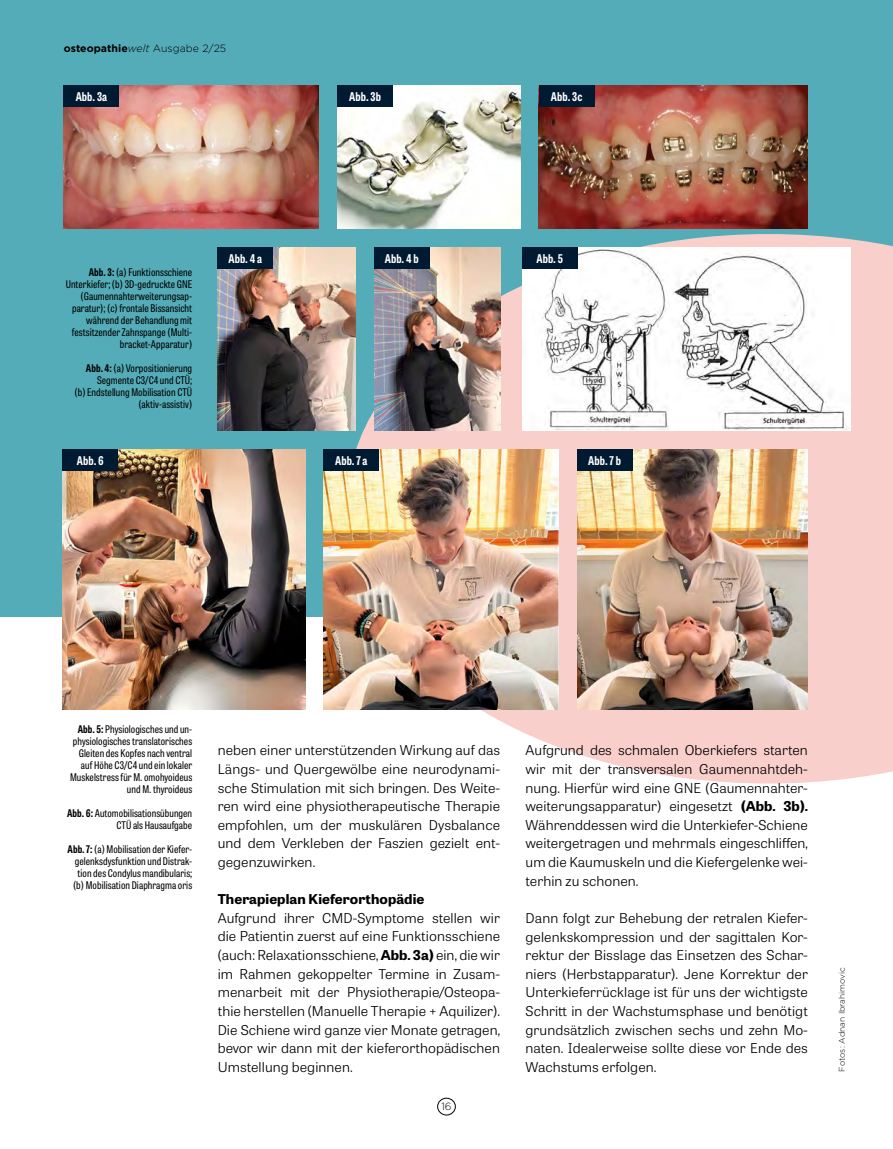
<style>
.page{position:relative;width:893px;height:1149px;background:#fff}
.page>*{position:absolute;margin:0;border:0;box-sizing:border-box;transform-origin:0 0}
.t1{font:300 13.5px/18.6px "Tablet Gothic Wide";letter-spacing:.005em;color:#000;text-align:justify}
.t2{font:700 13.5px "Tablet Gothic Wide";letter-spacing:.005em;color:#000}
.t3{font:700 12px "Tablet Gothic Condensed";letter-spacing:.005em;color:#fff}
.t4{font:10.5px/12px "Tablet Gothic Condensed";letter-spacing:.005em;color:#000;text-align:right}
.t5{font:700 10.5px "Gotham";letter-spacing:.005em;color:#000}
.t6{font:300 10.5px "Gotham";color:#000}
.t7{font:300 8.25px "Gotham";letter-spacing:.005em;color:#000}
.s1{font-weight:300;font-style:italic}
.s2{font-weight:300}
.s3{font-weight:700}
</style>
<div class="page">
<div style="left:437px;top:1097px;width:19px;height:17px;border:1px solid #000;border-radius:50%"></div>
<div style="left:0;top:0;width:893px;height:616px;background:#54acb8"></div>
<img style="left:338px;top:85px;width:182px;height:143px">
<img style="left:539px;top:85px;width:269px;height:143px">
<svg style="left:346px;top:234px;width:547px;height:549px;fill:#f9cfcb"></svg>
<img style="left:218px;top:247px;width:138px;height:183px">
<img style="left:63px;top:449px;width:242px;height:260px">
<img style="left:374px;top:247px;width:126px;height:183px">
<img style="left:324px;top:449px;width:234px;height:260px">
<img style="left:577px;top:449px;width:231px;height:260px">
<img style="left:64px;top:85px;width:255px;height:143px">
<div style="left:64px;top:85px;width:55px;height:22px;background:#001a31"></div>
<div style="left:338px;top:85px;width:55px;height:22px;background:#001a31"></div>
<div style="left:539px;top:85px;width:55px;height:22px;background:#001a31"></div>
<div style="left:218px;top:247px;width:55px;height:22px;background:#001a31"></div>
<div style="left:374px;top:247px;width:55px;height:22px;background:#001a31"></div>
<img style="left:522px;top:247px;width:328px;height:183px">
<div style="left:522px;top:247px;width:55px;height:22px;background:#001a31"></div>
<div style="left:63px;top:449px;width:55px;height:22px;background:#001a31"></div>
<div style="left:324px;top:449px;width:55px;height:22px;background:#001a31"></div>
<div style="left:577px;top:449px;width:55px;height:22px;background:#001a31"></div>
<p class="t5" style="left:64px;top:41px;width:164px">osteopathie<span class="s1">welt</span> <span class="s2">Ausgabe 2/25</span></p>
<p class="t3" style="left:76px;top:88px;width:33px">Abb. 3a</p>
<p class="t3" style="left:349px;top:88px;width:33px">Abb. 3b</p>
<p class="t3" style="left:551px;top:88px;width:33px">Abb. 3c</p>
<p class="t4" style="left:66px;top:266px;width:128px"><span class="s3">Abb. 3:</span> (a) Funktionsschiene<br>Unterkiefer; (b) 3D-gedruckte GNE (Gaumennahterweiterungsap&shy;paratur); (c) frontale Bissansicht während der Behandlung mit festsitzender Zahnspange (Multi&shy;bracket-Apparatur)</p>
<p class="t4" style="left:74px;top:362px;width:119px"><span class="s3">Abb. 4:</span> (a) Vorpositionierung<br>Segmente C3/C4 und CTÜ;<br>(b) Endstellung Mobilisation CTÜ (aktiv-assistiv)</p>
<p class="t3" style="left:228px;top:250px;width:35px">Abb. 4 a</p>
<p class="t3" style="left:385px;top:250px;width:35px">Abb. 4 b</p>
<p class="t3" style="left:536px;top:250px;width:28px">Abb. 5</p>
<p class="t3" style="left:77px;top:452px;width:28px">Abb. 6</p>
<p class="t3" style="left:335px;top:452px;width:34px">Abb. 7 a</p>
<p class="t3" style="left:588px;top:452px;width:34px">Abb. 7 b</p>
<p class="t4" style="left:70px;top:722px;width:124px"><span class="s3">Abb. 5:</span> Physiologisches und un&shy;physiologisches translatorisches<br>Gleiten des Kopfes nach ventral auf Höhe C3/C4 und ein lokaler<br>Muskelstress für M. omohyoideus und M. thyroideus</p>
<p class="t4" style="left:67px;top:806px;width:127px"><span class="s3">Abb. 6:</span> Automobilisationsübungen<br>CTÜ als Hausaufgabe</p>
<p class="t4" style="left:68px;top:842px;width:126px"><span class="s3">Abb. 7:</span> (a) Mobilisation der Kiefer&shy;gelenksdysfunktion und Distrak&shy;tion des Condylus mandibularis; (b) Mobilisation Diaphragma oris</p>
<p class="t1" style="left:218px;top:740px;width:284px">neben einer unterstützenden Wirkung auf das Längs- und Quergewölbe eine neurodynami&shy;sche Stimulation mit sich bringen. Des Weite&shy;ren wird eine physiotherapeutische Therapie empfohlen, um der muskulären Dysbalance und dem Verkleben der Faszien gezielt ent&shy;gegenzuwirken.</p>
<p class="t2" style="left:218px;top:889px;width:208px">Therapieplan Kieferorthopädie</p>
<p class="t1" style="left:218px;top:907px;width:284px">Aufgrund ihrer CMD-Symptome stellen wir die Patientin zuerst auf eine Funktionsschiene (auch: Relaxationsschiene, <span class="s3">Abb. 3a)</span> ein, die wir im Rahmen gekoppelter Termine in Zusam&shy;menarbeit mit der Physiotherapie/Osteopa&shy;thie herstellen (Manuelle Therapie + Aquilizer).<br>Die Schiene wird ganze vier Monate getragen, bevor wir dann mit der kieferorthopädischen Umstellung beginnen.</p>
<p class="t6" style="left:441px;top:1099px;width:12px">16</p>
<p class="t1" style="left:526px;top:740px;width:284px">Aufgrund des schmalen Oberkiefers starten wir mit der transversalen Gaumennahtdeh&shy;nung. Hierfür wird eine GNE (Gaumennahter&shy;weiterungsapparatur) eingesetzt <span class="s3">(Abb. 3b).<br></span>Währenddessen wird die Unterkiefer-Schiene weitergetragen und mehrmals eingeschliffen, um die Kaumuskeln und die Kiefergelenke wei&shy;terhin zu schonen.</p>
<p class="t1" style="left:526px;top:907px;width:284px">Dann folgt zur Behebung der retralen Kiefer&shy;gelenkskompression und der sagittalen Kor&shy;rektur der Bisslage das Einsetzen des Schar&shy;niers (Herbstapparatur). Jene Korrektur der Unterkieferrücklage ist für uns der wichtigste Schritt in der Wachstumsphase und benötigt grundsätzlich zwischen sechs und zehn Mo&shy;naten. Idealerweise sollte diese vor Ende des Wachstums erfolgen.</p>
<p class="t7" style="left:836px;top:1071px;width:106px;rotate:-90deg">Fotos: Adnan Ibrahimovic</p>
</div>
